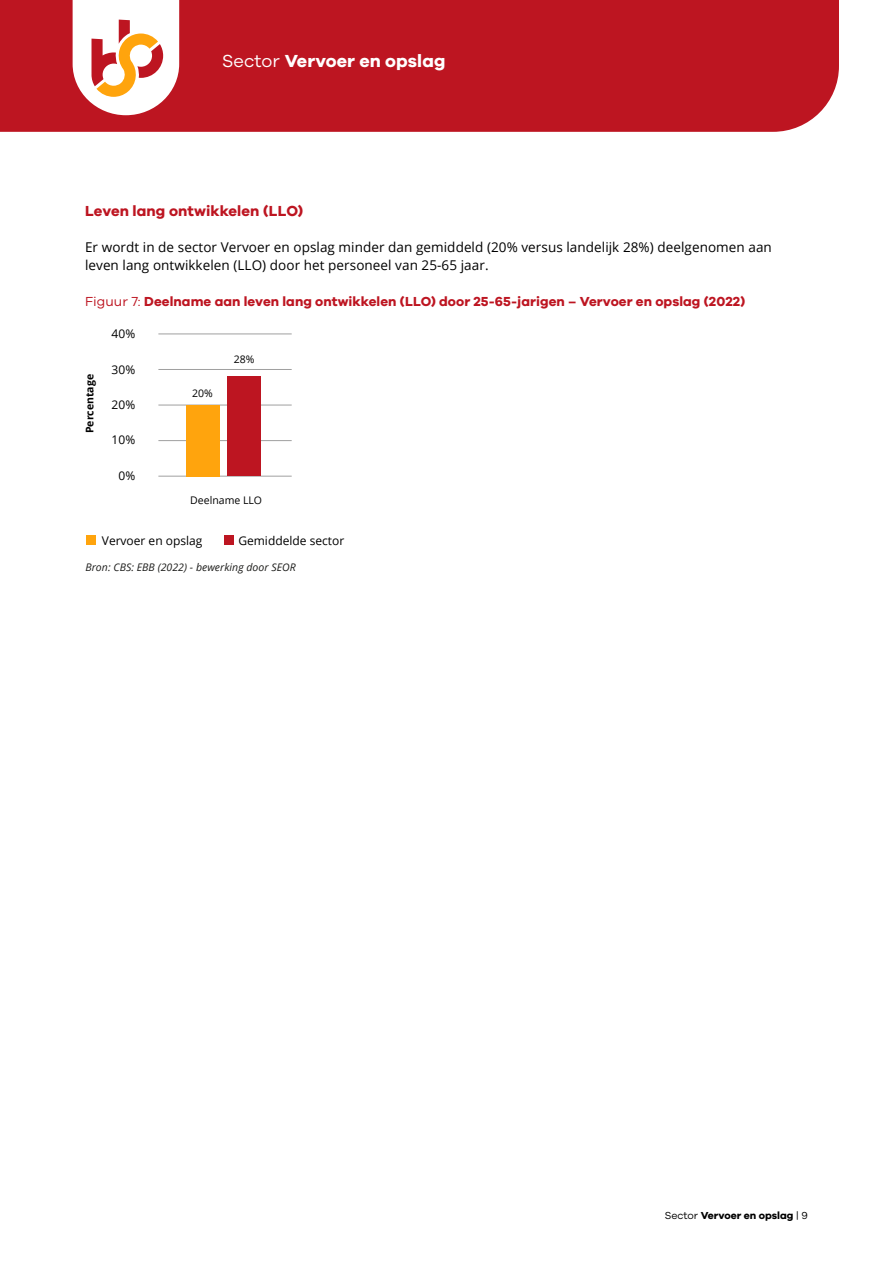
<style>
.page{position:relative;width:893px;height:1263px;background:#fff}
.page>*{position:absolute;margin:0;border:0;box-sizing:border-box;transform-origin:0 0}
.t1{font:700 18px "Galano Grotesque";letter-spacing:.005em;color:#fff}
.H3_PARAGRAAF{font:700 15px "Galano Grotesque";letter-spacing:.005em;color:#bd1521}
.P_BROOD{font:13.5px/18px "Open Sans";letter-spacing:.005em;color:#000}
.KOP_FIGUUR_TABEL{font:700 13.5px "Galano Grotesque";letter-spacing:.005em;color:#bd1521}
.t2{font:12px "Open Sans";color:#000}
.t3{font:italic 10.5px "Open Sans";letter-spacing:.005em;color:#1d1d1b}
.t4{font:700 10.5px "Galano Grotesque";color:#000}
.t5{font:10.5px "Open Sans";color:#000}
.t6{font:700 10.5px "Open Sans";color:#000}
.s1{font-weight:400}
</style>
<div class="page">
<div style="left:0;top:0;width:839px;height:132px;background:#bd1521"></div>
<svg style="left:73px;top:0;width:106px;height:115px"></svg>
<hr style="left:158px;top:334px;width:134px;height:1px;background:#a0a0a0">
<hr style="left:158px;top:369px;width:134px;height:1px;background:#a0a0a0">
<hr style="left:158px;top:405px;width:134px;height:1px;background:#a0a0a0">
<hr style="left:158px;top:440px;width:134px;height:1px;background:#a0a0a0">
<hr style="left:158px;top:476px;width:134px;height:1px;background:#a0a0a0">
<div style="left:186px;top:405px;width:33px;height:71px;background:#ffa40d"></div>
<div style="left:228px;top:376px;width:33px;height:100px;background:#bd1521"></div>
<div style="left:86px;top:535px;width:10px;height:10px;background:#ffa40d"></div>
<div style="left:224px;top:535px;width:10px;height:10px;background:#bd1521"></div>
<h1 class="t1" style="left:222px;top:50px;width:225px"><span class="s1">Sector</span> Vervoer en opslag</h1>
<h3 class="H3_PARAGRAAF" style="left:85px;top:202px;width:220px">Leven lang ontwikkelen (LLO)</h3>
<p class="P_BROOD" style="left:85px;top:238px;width:688px">Er wordt in de sector Vervoer en opslag minder dan gemiddeld (20% versus landelijk 28%) deelgenomen aan leven lang ontwikkelen (LLO) door het personeel van 25-65 jaar.</p>
<p class="KOP_FIGUUR_TABEL" style="left:85px;top:293px;width:662px"><span class="s1">Figuur 7:</span> Deelname aan leven lang ontwikkelen (LLO) door 25-65-jarigen – Vervoer en opslag (2022)</p>
<p class="t6" style="left:82px;top:433px;width:61px;rotate:-90deg">Percentage</p>
<p class="t2" style="left:112px;top:325px;width:25px">40%</p>
<p class="t2" style="left:112px;top:361px;width:25px">30%</p>
<p class="t2" style="left:112px;top:396px;width:25px">20%</p>
<p class="t2" style="left:112px;top:431px;width:25px">10%</p>
<p class="t2" style="left:118px;top:467px;width:18px">0%</p>
<p class="t5" style="left:192px;top:386px;width:22px">20%</p>
<p class="t5" style="left:234px;top:352px;width:22px">28%</p>
<p class="t5" style="left:190px;top:493px;width:73px">Deelname LLO</p>
<p class="t2" style="left:102px;top:532px;width:102px">Vervoer en opslag</p>
<p class="t2" style="left:238px;top:532px;width:107px">Gemiddelde sector</p>
<p class="t3" style="left:85px;top:560px;width:212px">Bron: CBS: EBB (2022) - bewerking door SEOR</p>
<p class="t4" style="left:665px;top:1208px;width:145px"><span class="s1">Sector</span> Vervoer en opslag <span class="s1">| 9</span></p>
</div>
